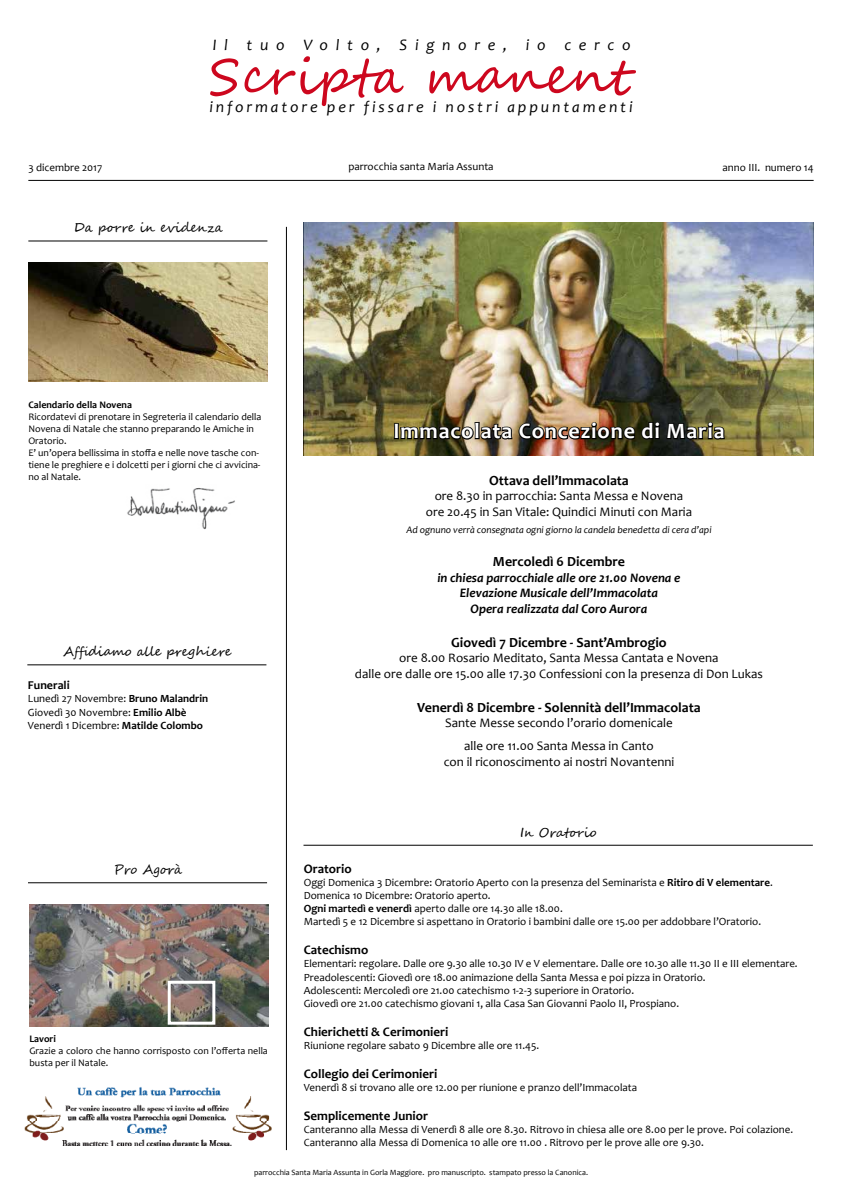
<style>
.page{position:relative;width:842px;height:1191px;background:#fff}
.page>*{position:absolute;margin:0;border:0;box-sizing:border-box;transform-origin:0 0}
.t1{font:50px "Segoe Script";letter-spacing:.01em;color:#cd071e}
.t2{font:700 22px "Candara";letter-spacing:.04em;color:#fff}
.t3{font:italic 16px "Candara";letter-spacing:.18em;color:#000}
.t4{font:italic 16px "Candara";letter-spacing:.48em;color:#000}
.t5{font:700 14px "Candara";color:#000}
.t6{font:13px/15.6px "Candara";color:#000;text-align:center}
.t7{font:italic 700 13px/15.6px "Candara";color:#000;text-align:center}
.t8{font:700 13px "Candara";color:#000}
.t9{font:13px "Segoe Script";color:#000}
.t10{font:700 12px "Candara";color:#000}
.t11{font:11px/13.2px "Candara";color:#000}
.t12{font:10px/12px "Candara";color:#000}
.t13{font:italic 10px "Candara";color:#000}
.t14{font:700 10px "Candara";color:#000}
.t15{font:8px "Candara";color:#000}
.s1{font-weight:700}
</style>
<div class="page">
<img style="left:304px;top:223px;width:510px;height:232px">
<hr style="left:286px;top:227px;width:1px;height:923px;background:#000">
<hr style="left:28px;top:180px;width:786px;height:1px;background:#000">
<hr style="left:28px;top:241px;width:239px;height:1px;background:#000">
<img style="left:127px;top:488px;width:108px;height:42px">
<img style="left:28px;top:262px;width:239px;height:119px">
<hr style="left:303px;top:845px;width:510px;height:1px;background:#000">
<hr style="left:27px;top:664px;width:239px;height:1px;background:#000">
<hr style="left:28px;top:882px;width:239px;height:1px;background:#000">
<img style="left:29px;top:904px;width:239px;height:122px">
<div style="left:168px;top:980px;width:47px;height:44px;border:3px solid #fff"></div>
<img style="left:24px;top:1087px;width:248px;height:59px">
<img style="left:393px;top:421px;width:333px;height:20px">
<h3 class="t4" style="left:213px;top:35px;width:419px">Il tuo Volto, Signore, io cerco</h3>
<h1 class="t1" style="left:209px;top:36px;width:421px">Scripta manent</h1>
<h3 class="t3" style="left:209px;top:97px;width:425px">informatore per fissare i nostri appuntamenti</h3>
<p class="t11" style="left:348px;top:160px;width:147px">parrocchia santa Maria Assunta</p>
<p class="t11" style="left:28px;top:161px;width:76px">3 dicembre 2017</p>
<p class="t11" style="left:722px;top:160px;width:93px">anno III. numero 14</p>
<p class="t9" style="left:74px;top:217px;width:151px">Da porre in evidenza</p>
<p class="t14" style="left:28px;top:399px;width:105px">Calendario della Novena</p>
<p class="t12" style="left:28px;top:411px;width:235px">Ricordatevi di prenotare in Segreteria il calendario della Novena di Natale che stanno preparando le Amiche in Oratorio.<br>E’ un’opera bellissima in stoffa e nelle nove tasche con&shy;tiene le preghiere e i dolcetti per i giorni che ci avvicina&shy;no al Natale.</p>
<p class="t9" style="left:63px;top:641px;width:170px">Affidiamo alle preghiere</p>
<p class="t10" style="left:28px;top:678px;width:43px">Funerali</p>
<p class="t11" style="left:28px;top:692px;width:182px">Lunedì 27 Novembre: <span class="s1">Bruno Malandrin<br></span>Giovedì 30 Novembre: <span class="s1">Emilio Albè<br></span>Venerdì 1 Dicembre: <span class="s1">Matilde Colombo</span></p>
<p class="t9" style="left:114px;top:859px;width:70px">Pro Agorà</p>
<p class="t14" style="left:29px;top:1032px;width:28px">Lavori</p>
<p class="t12" style="left:29px;top:1045px;width:240px">Grazie a coloro che hanno corrisposto con l’offerta nella busta per il Natale.</p>
<h2 class="t2" style="left:393px;top:417px;width:333px">Immacolata Concezione di Maria</h2>
<p class="t5" style="left:489px;top:471px;width:141px">Ottava dell’Immacolata</p>
<p class="t6" style="left:426px;top:488px;width:268px">ore 8.30 in parrocchia: Santa Messa e Novena ore 20.45 in San Vitale: Quindici Minuti con Maria</p>
<p class="t13" style="left:406px;top:523px;width:307px">Ad ognuno verrà consegnata ogni giorno la candela benedetta di cera d’api</p>
<p class="t5" style="left:493px;top:553px;width:134px">Mercoledì 6 Dicembre</p>
<p class="t7" style="left:437px;top:569px;width:245px">in chiesa parrocchiale alle ore 21.00 Novena e<br>Elevazione Musicale dell’Immacolata<br>Opera realizzata dal Coro Aurora</p>
<p class="t5" style="left:451px;top:633px;width:217px">Giovedì 7 Dicembre - Sant’Ambrogio</p>
<p class="t6" style="left:355px;top:650px;width:410px">ore 8.00 Rosario Meditato, Santa Messa Cantata e Novena<br>dalle ore dalle ore 15.00 alle 17.30 Confessioni con la presenza di Don Lukas</p>
<p class="t5" style="left:417px;top:698px;width:285px">Venerdì 8 Dicembre - Solennità dell’Immacolata</p>
<p class="t6" style="left:445px;top:711px;width:229px;line-height:22.8px">Sante Messe secondo l’orario domenicale alle ore 11.00 Santa Messa in Canto</p>
<p class="t6" style="left:444px;top:753px;width:232px">con il riconoscimento ai nostri Novantenni</p>
<p class="t9" style="left:520px;top:821px;width:78px">In Oratorio</p>
<p class="t8" style="left:304px;top:860px;width:49px">Oratorio</p>
<p class="t11" style="left:304px;top:875px;width:470px">Oggi Domenica 3 Dicembre: Oratorio Aperto con la presenza del Seminarista e <span class="s1">Ritiro di V elementare</span>.<br>Domenica 10 Dicembre: Oratorio aperto.<br><span class="s1">Ogni martedì e venerdì</span> aperto dalle ore 14.30 alle 18.00.<br>Martedì 5 e 12 Dicembre si aspettano in Oratorio i bambini dalle ore 15.00 per addobbare l’Oratorio.</p>
<p class="t8" style="left:304px;top:942px;width:66px">Catechismo</p>
<p class="t11" style="left:304px;top:957px;width:495px">Elementari: regolare. Dalle ore 9.30 alle 10.30 IV e V elementare. Dalle ore 10.30 alle 11.30 II e III elementare.<br>Preadolescenti: Giovedì ore 18.00 animazione della Santa Messa e poi pizza in Oratorio.<br>Adolescenti: Mercoledì ore 21.00 catechismo 1-2-3 superiore in Oratorio.<br>Giovedì ore 21.00 catechismo giovani 1, alla Casa San Giovanni Paolo II, Prospiano.</p>
<p class="t8" style="left:304px;top:1023px;width:146px">Chierichetti &amp; Cerimonieri</p>
<p class="t11" style="left:304px;top:1038px;width:237px">Riunione regolare sabato 9 Dicembre alle ore 11.45.</p>
<p class="t8" style="left:304px;top:1065px;width:135px">Collegio dei Cerimonieri</p>
<p class="t11" style="left:304px;top:1080px;width:335px">Venerdì 8 si trovano alle ore 12.00 per riunione e pranzo dell’Immacolata</p>
<p class="t8" style="left:304px;top:1107px;width:126px">Semplicemente Junior</p>
<p class="t11" style="left:304px;top:1122px;width:491px">Canteranno alla Messa di Venerdì 8 alle ore 8.30. Ritrovo in chiesa alle ore 8.00 per le prove. Poi colazione.<br>Canteranno alla Messa di Domenica 10 alle ore 11.00 . Ritrovo per le prove alle ore 9.30.</p>
<p class="t15" style="left:254px;top:1167px;width:335px">parrocchia Santa Maria Assunta in Gorla Maggiore. pro manuscripto. stampato presso la Canonica.</p>
</div>
